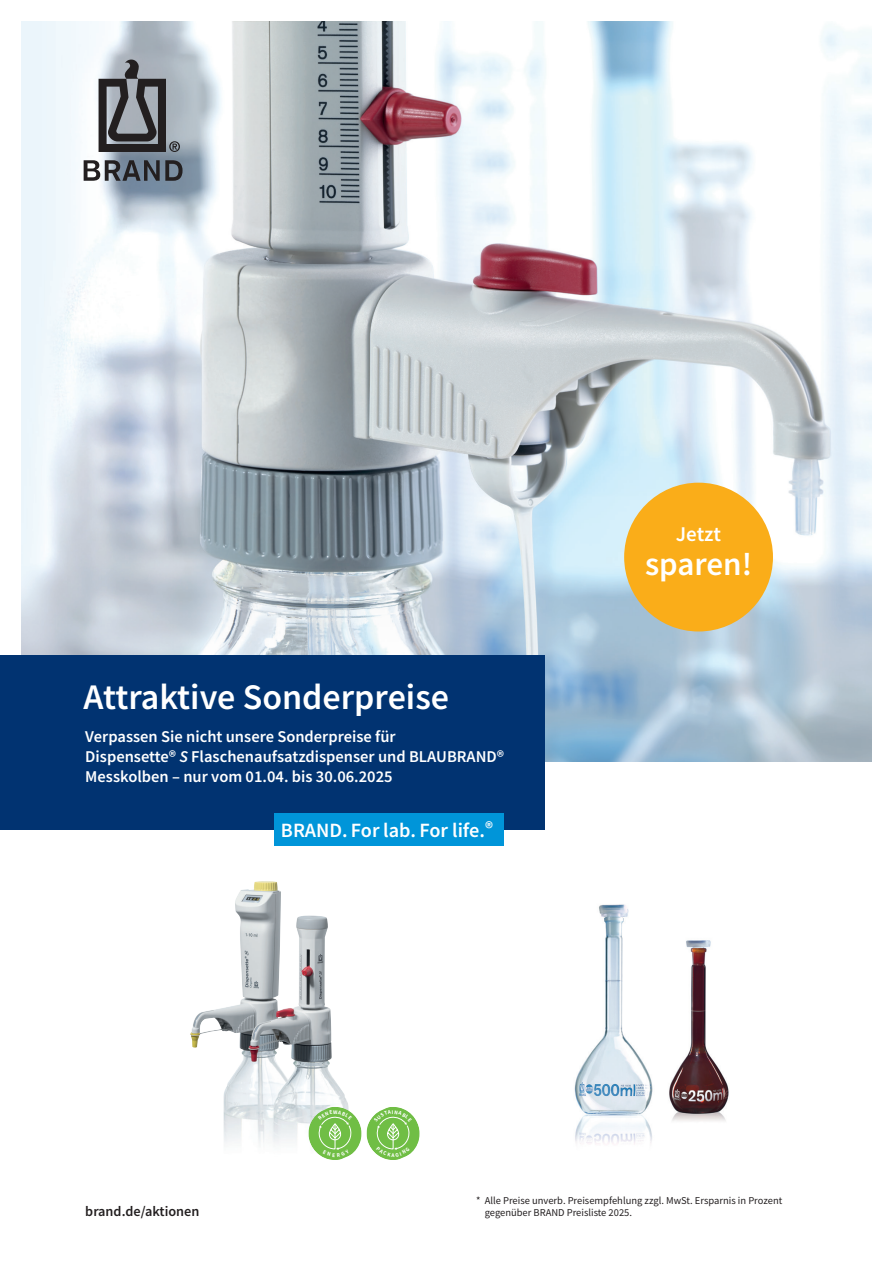
<style>
.page{position:relative;width:893px;height:1263px;background:#fff}
.page>*{position:absolute;margin:0;border:0;box-sizing:border-box;transform-origin:0 0}
.t1{font:600 36px "Source Sans Pro";color:#fff}
.t2{font:600 33px "Source Sans Pro";color:#fff}
.t3{font:600 21px "Source Sans Pro";color:#fff}
.t4{font:600 20.25px "Source Sans Pro";color:#fff}
.t5{font:600 16.5px/19.8px "Source Sans Pro";color:#fff}
.t6{font:600 14.25px "Source Sans Pro";color:#231f20}
.t7{font:10.5px/12.6px "Source Sans Pro";color:#231f20}
.s1{font-style:italic}
.s2{font-size:18px}
</style>
<div class="page">
<img style="left:21px;top:22px;width:851px;height:740px">
<svg style="left:84px;top:160px;width:99px;height:21px;background:#5e656e"></svg>
<svg style="left:99px;top:60px;width:81px;height:92px;background:#71747a"></svg>
<img style="left:574px;top:904px;width:79px;height:240px">
<img style="left:669px;top:940px;width:60px;height:181px">
<img style="left:190px;top:881px;width:159px;height:262px">
<div style="left:0;top:655px;width:544px;height:175px;background:#013371"></div>
<div style="left:274px;top:814px;width:229px;height:32px;background:#0095d9"></div>
<div style="left:624px;top:483px;width:149px;height:148px;background:#faad19;border-radius:50%"></div>
<svg style="left:308px;top:1107px;width:112px;height:53px"></svg>
<h1 class="t1" style="left:84px;top:673px;width:367px">Attraktive Sonderpreise</h1>
<p class="t5" style="left:85px;top:727px;width:420px">Verpassen Sie nicht unsere Sonderpreise für<br>Dispensette® <span class="s1">S</span> Flaschenaufsatzdispenser und BLAUBRAND®<br>Messkolben – nur vom 01.04. bis 30.06.2025</p>
<p class="t4" style="left:281px;top:817px;width:214px">BRAND. For lab. For life.<span class="s2">®</span></p>
<p class="t3" style="left:676px;top:520px;width:47px">Jetzt</p>
<h2 class="t2" style="left:645px;top:543px;width:109px">sparen!</h2>
<p class="t6" style="left:85px;top:1201px;width:116px">brand.de/aktionen</p>
<p class="t7" style="left:485px;top:1194px;width:299px;text-indent:-9px">* Alle Preise unverb. Preisempfehlung zzgl. MwSt. Ersparnis in Prozent gegenüber BRAND Preisliste 2025.</p>
</div>
